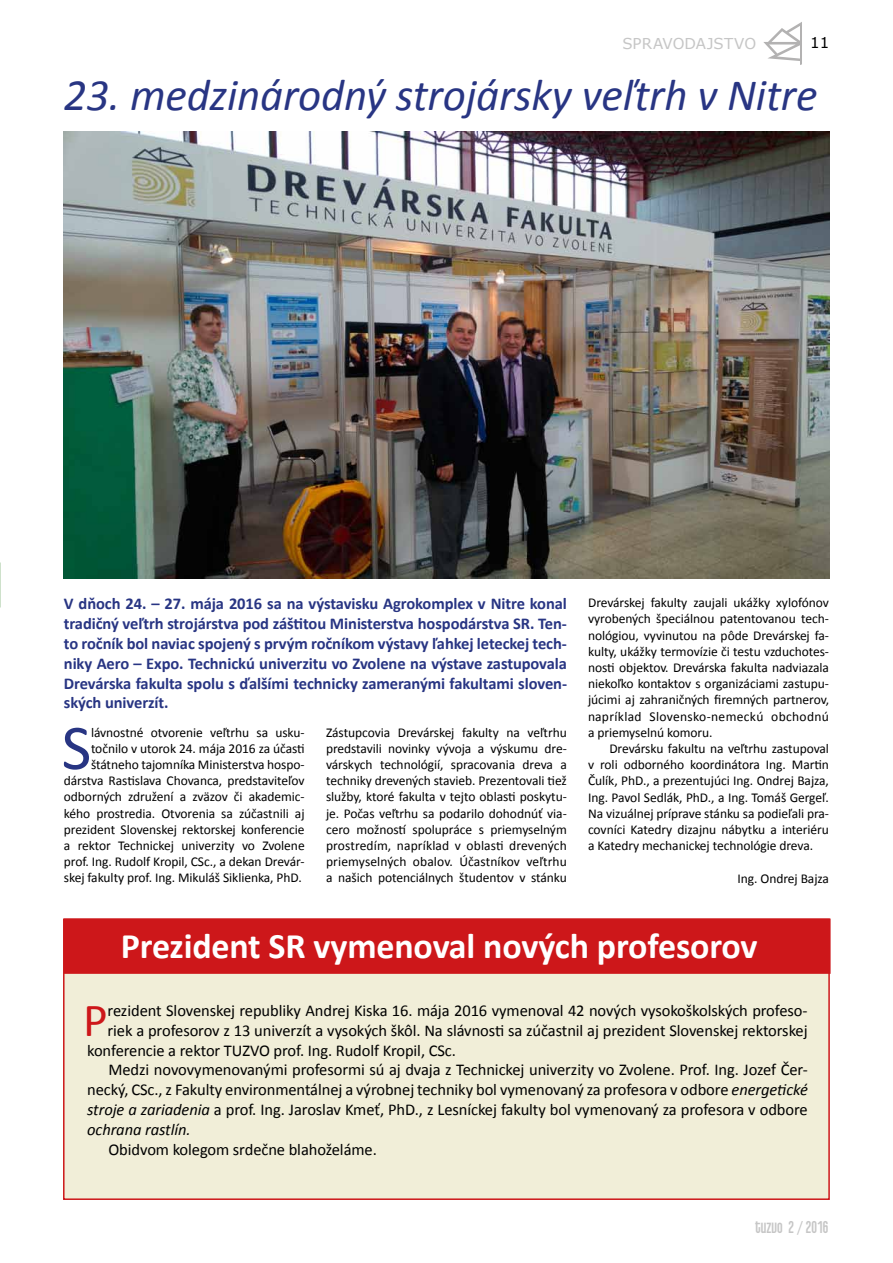
<style>
.page{position:relative;width:893px;height:1263px;background:#fff}
.page>*{position:absolute;margin:0;border:0;box-sizing:border-box;transform-origin:0 0}
.t1{font:64.5px "Calibri";color:#283583}
.t2{font:47.7px "Calibri";color:#cd171a}
.t3{font:italic 45px "Calibri";letter-spacing:-.005em;color:#283583}
.t4{font:700 36px "Calibri";letter-spacing:-.005em;color:#fff}
.t5{font:18px "Qhytsdakx";color:#c6c6c6}
.t6{font:16.5px "Calibri";letter-spacing:-.005em;color:#000}
.t7{font:700 16.5px/19.8px "Calibri";letter-spacing:-.005em;color:#283583;text-align:justify}
.t8{font:italic 16.5px "Calibri";letter-spacing:-.005em;color:#000}
.t9{font:15px "Verdana";color:#c6c6c6}
.t10{font:15px "Verdana";color:#000}
.t11{font:13.5px/16.2px "Calibri";letter-spacing:-.005em;color:#000;text-align:justify}
.s1{font-style:italic}
</style>
<div class="page">
<svg style="left:763px;top:22px;width:39px;height:43px"></svg>
<div style="left:63px;top:918px;width:767px;height:282px;background:#f1eed8;border:2px solid #cd171a"></div>
<div style="left:64px;top:918px;width:767px;height:56px;background:#cd171a;border:2px solid #cd171a"></div>
<img style="left:64px;top:131px;width:765px;height:447px">
<p class="t9" style="left:622px;top:33px;width:135px">SPRAVODAJSTVO</p>
<p class="t10" style="left:810px;top:32px;width:21px">11</p>
<h3 class="t3" style="left:64px;top:65px;width:755px">23. medzinárodný strojársky veľtrh v Nitre</h3>
<p class="t7" style="left:64px;top:594px;width:505px">V dňoch 24. – 27. mája 2016 sa na výstavisku Agrokomplex v Nitre konal tradičný veľtrh strojárstva pod záštitou Ministerstva hospodárstva SR. Ten&shy;to ročník bol naviac spojený s prvým ročníkom výstavy ľahkej leteckej tech&shy;niky Aero – Expo. Technickú univerzitu vo Zvolene na výstave zastupovala Drevárska fakulta spolu s ďalšími technicky zameranými fakultami sloven&shy;ských univerzít.</p>
<h1 class="t1" style="left:62px;top:707px;width:31px">S</h1>
<p class="t11" style="left:64px;top:724px;width:242px;text-align:right">lávnostné otvorenie veľtrhu sa usku&shy;točnilo v utorok 24. mája 2016 za účasti štátneho tajomníka Ministerstva hospo&shy;dárstva Rastislava Chovanca, predstaviteľov odborných združení a zväzov či akademic&shy;kého prostredia. Otvorenia sa zúčastnili aj prezident Slovenskej rektorskej konferencie a rektor Technickej univerzity vo Zvolene prof. Ing. Rudolf Kropil, CSc., a dekan Drevár&shy;skej fakulty prof. Ing. Mikuláš Siklienka, PhD.</p>
<p class="t11" style="left:326px;top:724px;width:242px">Zástupcovia Drevárskej fakulty na veľtrhu predstavili novinky vývoja a výskumu dre&shy;várskych technológií, spracovania dreva a techniky drevených stavieb. Prezentovali tiež služby, ktoré fakulta v tejto oblasti poskytu&shy;je. Počas veľtrhu sa podarilo dohodnúť via&shy;cero možností spolupráce s priemyselným prostredím, napríklad v oblasti drevených priemyselných obalov. Účastníkov veľtrhu a našich potenciálnych študentov v stánku</p>
<p class="t11" style="left:588px;top:595px;width:242px">Drevárskej fakulty zaujali ukážky xylofónov vyrobených špeciálnou patentovanou tech&shy;nológiou, vyvinutou na pôde Drevárskej fa&shy;kulty, ukážky termovízie či testu vzduchotes&shy;nosti objektov. Drevárska fakulta nadviazala niekoľko kontaktov s organizáciami zastupu&shy;júcimi aj zahraničných firemných partnerov, napríklad Slovensko-nemeckú obchodnú a priemyselnú komoru.</p>
<p class="t11" style="left:588px;top:740px;width:242px;text-indent:21px">Drevársku fakultu na veľtrhu zastupoval v roli odborného koordinátora Ing. Martin Čulík, PhD., a prezentujúci Ing. Ondrej Bajza, Ing. Pavol Sedlák, PhD., a Ing. Tomáš Gergeľ.<br>Na vizuálnej príprave stánku sa podieľali pra&shy;covníci Katedry dizajnu nábytku a interiéru a Katedry mechanickej technológie dreva.</p>
<p class="t11" style="left:738px;top:870px;width:93px">Ing. Ondrej Bajza</p>
<h3 class="t4" style="left:121px;top:923px;width:638px">Prezident SR vymenoval nových profesorov</h3>
<h2 class="t2" style="left:83px;top:990px;width:26px">P</h2>
<p class="t6" style="left:108px;top:1000px;width:702px">rezident Slovenskej republiky Andrej Kiska 16. mája 2016 vymenoval 42 nových vysokoškolských profeso-</p>
<p class="t6" style="left:108px;top:1020px;width:702px">riek a profesorov z 13 univerzít a vysokých škôl. Na slávnosti sa zúčastnil aj prezident Slovenskej rektorskej</p>
<p class="t6" style="left:87px;top:1040px;width:370px">konferencie a rektor TUZVO prof. Ing. Rudolf Kropil, CSc.</p>
<p class="t6" style="left:108px;top:1059px;width:701px">Medzi novovymenovanými profesormi sú aj dvaja z Technickej univerzity vo Zvolene. Prof. Ing. Jozef Čer-</p>
<p class="t6" style="left:87px;top:1079px;width:722px">necký, CSc., z Fakulty environmentálnej a výrobnej techniky bol vymenovaný za profesora v odbore <span class="s1">energetické</span></p>
<p class="t6" style="left:87px;top:1099px;width:722px"><span class="s1">stroje a zariadenia</span> a prof. Ing. Jaroslav Kmeť, PhD., z Lesníckej fakulty bol vymenovaný za profesora v odbore</p>
<p class="t8" style="left:87px;top:1118px;width:105px">ochrana rastlín.</p>
<p class="t6" style="left:108px;top:1139px;width:270px">Obidvom kolegom srdečne blahoželáme.</p>
<h3 class="t5" style="left:755px;top:1221px;width:75px">tuzvo 2 / 2016</h3>
</div>
